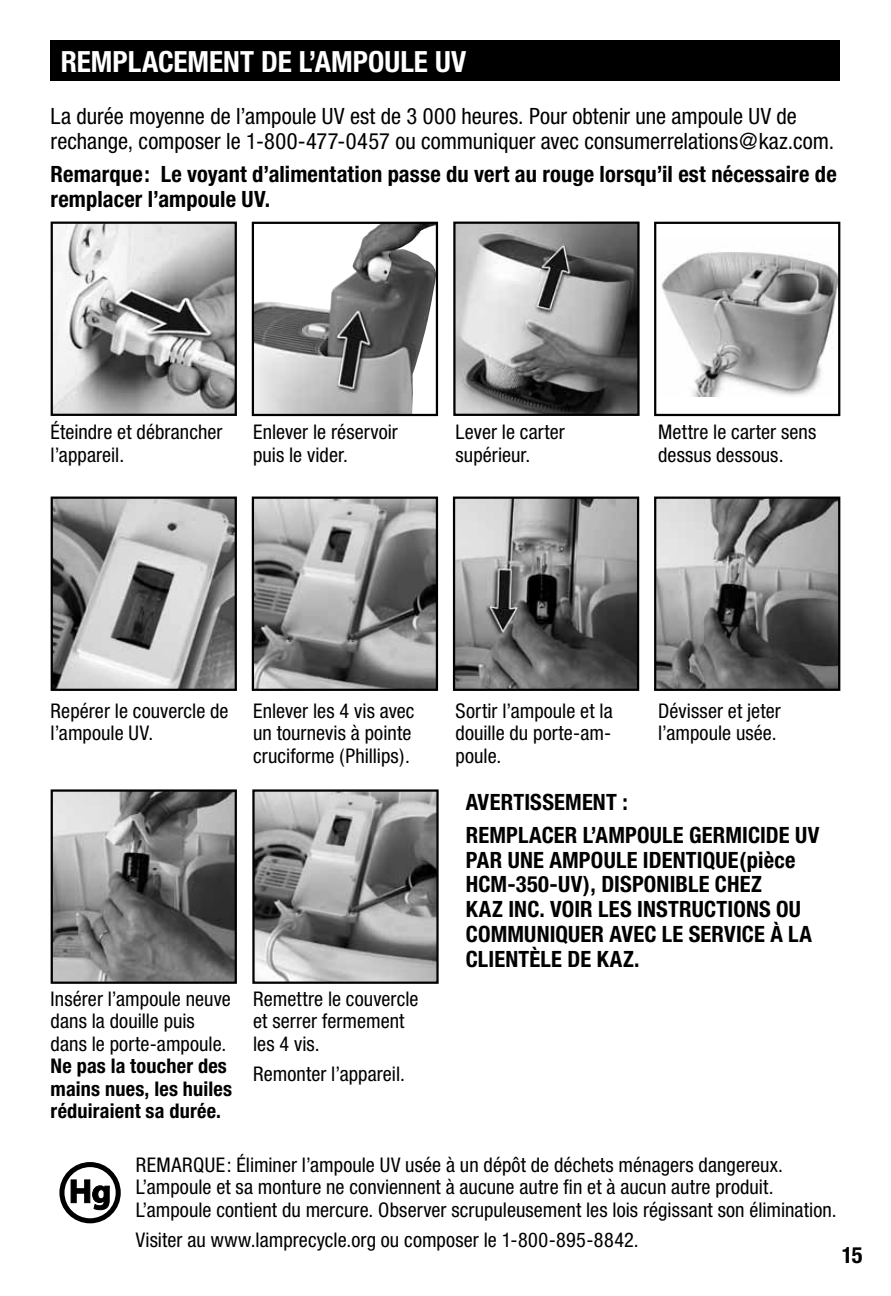
<style>
.page{position:relative;width:891px;height:1296px;background:#fff}
.page>*{position:absolute;margin:0;border:0;box-sizing:border-box;transform-origin:0 0}
.t1{font:700 condensed 29.25px "Helvetica Neue";color:#fff}
.t2{font:700 condensed 22.5px/24.8px "Helvetica Neue";letter-spacing:.005em;color:#000}
.t3{font:condensed 22.5px/24.8px "Helvetica Neue";color:#000}
.t4{font:condensed 20.25px/22.5px "Helvetica Neue";letter-spacing:.005em;color:#000}
.t5{font:700 condensed 20.25px/22.5px "Helvetica Neue";letter-spacing:.01em;color:#000}
</style>
<div class="page">
<div style="left:51px;top:40px;width:789px;height:41px;background:#000"></div>
<img style="left:255px;top:225px;width:180px;height:188px">
<div style="left:252px;top:222px;width:186px;height:194px;border:2px solid #000"></div>
<img style="left:661px;top:252px;width:176px;height:145px">
<div style="left:654px;top:222px;width:186px;height:194px;border:2px solid #000"></div>
<img style="left:54px;top:500px;width:180px;height:188px">
<div style="left:51px;top:497px;width:186px;height:194px;border:2px solid #000"></div>
<img style="left:255px;top:500px;width:180px;height:188px">
<div style="left:252px;top:497px;width:186px;height:194px;border:2px solid #000"></div>
<img style="left:456px;top:500px;width:180px;height:188px">
<div style="left:453px;top:497px;width:186px;height:194px;border:2px solid #000"></div>
<img style="left:54px;top:792px;width:180px;height:189px">
<div style="left:51px;top:789px;width:186px;height:195px;border:2px solid #000"></div>
<img style="left:54px;top:225px;width:180px;height:188px">
<div style="left:51px;top:222px;width:186px;height:194px;border:2px solid #000"></div>
<img style="left:255px;top:792px;width:181px;height:189px">
<div style="left:252px;top:789px;width:187px;height:195px;border:2px solid #000"></div>
<img style="left:657px;top:500px;width:180px;height:188px">
<div style="left:654px;top:497px;width:186px;height:194px;border:2px solid #000"></div>
<img style="left:456px;top:225px;width:181px;height:188px">
<div style="left:453px;top:222px;width:187px;height:194px;border:2px solid #000"></div>
<svg style="left:71px;top:1179px;width:39px;height:31px"></svg>
<div style="left:59px;top:1162px;width:62px;height:61px;border:5px solid #000;border-radius:50%"></div>
<h1 class="t1" style="left:61px;top:44px;width:407px">REMPLACEMENT DE L’AMPOULE UV</h1>
<p class="t3" style="left:51px;top:104px;width:785px">La durée moyenne de l’ampoule UV est de 3 000 heures. Pour obtenir une ampoule UV de rechange, composer le 1-800-477-0457 ou communiquer avec consumerrelations@kaz.com.</p>
<p class="t2" style="left:51px;top:161px;width:788px">Remarque: Le voyant d’alimentation passe du vert au rouge lorsqu’il est nécessaire de remplacer l’ampoule UV.</p>
<p class="t4" style="left:51px;top:421px;width:173px">Éteindre et débrancher l’appareil.</p>
<p class="t4" style="left:253px;top:421px;width:146px">Enlever le réservoir puis le vider.</p>
<p class="t4" style="left:456px;top:421px;width:111px">Lever le carter supérieur.</p>
<p class="t4" style="left:658px;top:421px;width:160px">Mettre le carter sens dessus dessous.</p>
<p class="t4" style="left:51px;top:699px;width:179px">Repérer le couvercle de l’ampoule UV.</p>
<p class="t4" style="left:253px;top:699px;width:163px">Enlever les 4 vis avec un tournevis à pointe cruciforme (Phillips).</p>
<p class="t4" style="left:456px;top:699px;width:159px;text-align:justify">Sortir l’ampoule et la douille du porte-am&shy;poule.</p>
<p class="t4" style="left:658px;top:699px;width:124px">Dévisser et jeter l’ampoule usée.</p>
<p class="t4" style="left:51px;top:987px;width:182px">Insérer l’ampoule neuve dans la douille puis dans le porte-ampoule.</p>
<p class="t5" style="left:51px;top:1054px;width:183px">Ne pas la toucher des mains nues, les huiles réduiraient sa durée.</p>
<p class="t4" style="left:253px;top:987px;width:167px">Remettre le couvercle et serrer fermement les 4 vis.</p>
<p class="t4" style="left:253px;top:1063px;width:153px">Remonter l’appareil.</p>
<p class="t2" style="left:466px;top:785px;width:355px;line-height:32.9px">AVERTISSEMENT :<br>REMPLACER L’AMPOULE GERMICIDE UV</p>
<p class="t2" style="left:466px;top:847px;width:348px">PAR UNE AMPOULE IDENTIQUE(pièce<br>HCM-350-UV), DISPONIBLE CHEZ<br>KAZ INC. VOIR LES INSTRUCTIONS OU<br>COMMUNIQUER AVEC LE SERVICE À LA<br>CLIENTÈLE DE KAZ.</p>
<p class="t4" style="left:136px;top:1153px;width:703px">REMARQUE: Éliminer l’ampoule UV usée à un dépôt de déchets ménagers dangereux.<br>L’ampoule et sa monture ne conviennent à aucune autre fin et à aucun autre produit.<br>L’ampoule contient du mercure. Observer scrupuleusement les lois régissant son élimination.</p>
<p class="t4" style="left:136px;top:1229px;width:505px">Visiter au www.lamprecycle.org ou composer le 1-800-895-8842.</p>
<p class="t2" style="left:842px;top:1242px;width:22px">15</p>
</div>
